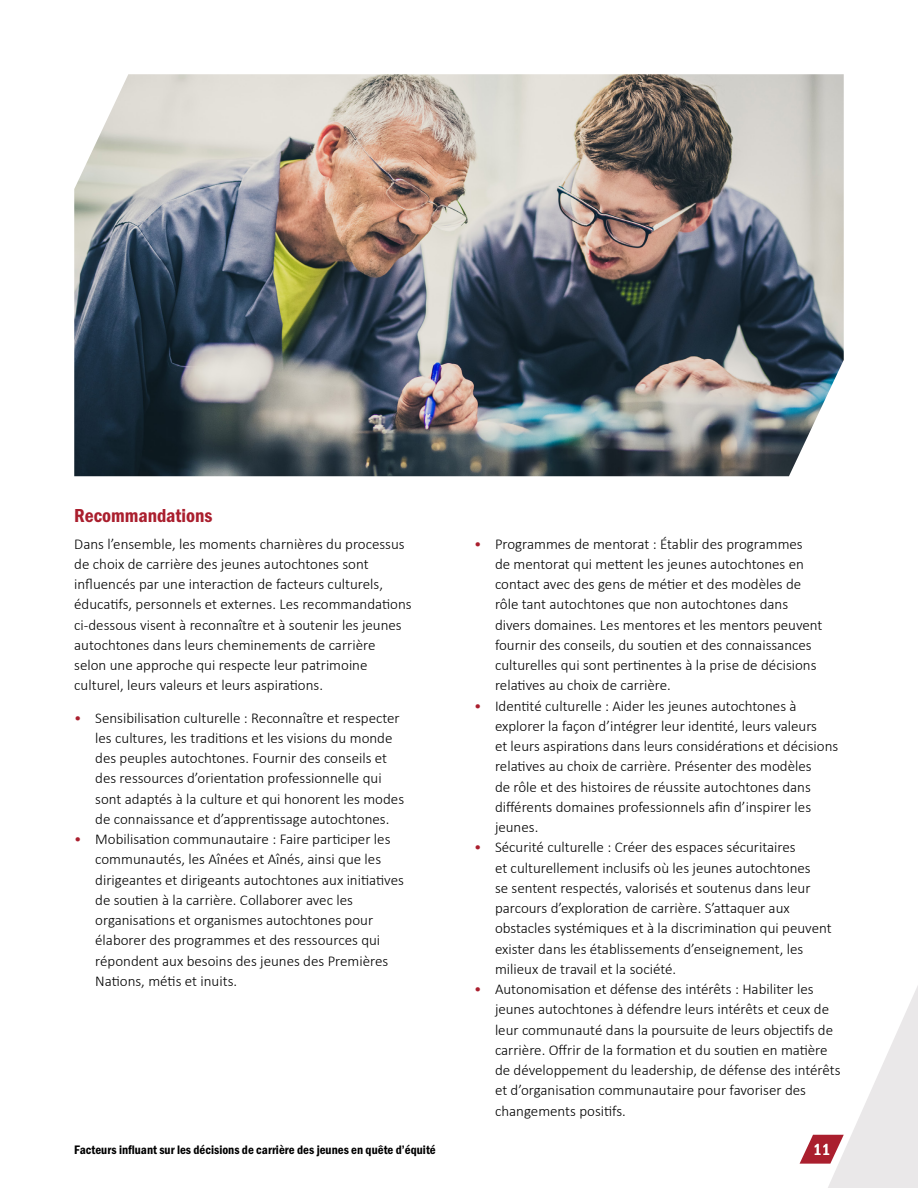
<style>
.page{position:relative;width:918px;height:1188px;background:#fff}
.page>*{position:absolute;margin:0;border:0;box-sizing:border-box;transform-origin:0 0}
.t1{font:19.5px "Franklin Gothic URW Con Dem";color:#aa1f2e}
.t2{font:500 16.5px "Franklin Gothic URW Cond";color:#fff}
.Body_copy{font:300 15px/20.2px "Calibri";color:#000}
.t3{font:12.75px "Franklin Gothic URW Con Dem";color:#000}
.s1{color:#aa1f2e}
</style>
<div class="page">
<svg style="left:800px;top:986px;width:118px;height:202px"></svg>
<img style="left:74px;top:74px;width:770px;height:402px">
<h4 class="t1" style="left:74px;top:503px;width:140px">Recommandations</h4>
<p class="Body_copy" style="left:74px;top:533px;width:339px">Dans l’ensemble, les moments charnières du processus de choix de carrière des jeunes autochtones sont influencés par une interaction de facteurs culturels, éducatifs, personnels et externes. Les recommandations ci-dessous visent à reconnaître et à soutenir les jeunes autochtones dans leurs cheminements de carrière<br>selon une approche qui respecte leur patrimoine culturel, leurs valeurs et leurs aspirations.</p>
<p class="Body_copy" style="left:95px;top:707px;width:310px;text-indent:-21px"><span class="s1">•</span> Sensibilisation culturelle : Reconnaître et respecter les cultures, les traditions et les visions du monde des peuples autochtones. Fournir des conseils et des ressources d’orientation professionnelle qui sont adaptés à la culture et qui honorent les modes de connaissance et d’apprentissage autochtones.</p>
<p class="Body_copy" style="left:95px;top:829px;width:310px;text-indent:-21px"><span class="s1">•</span> Mobilisation communautaire : Faire participer les communautés, les Aînées et Aînés, ainsi que les dirigeantes et dirigeants autochtones aux initiatives de soutien à la carrière. Collaborer avec les organisations et organismes autochtones pour élaborer des programmes et des ressources qui répondent aux besoins des jeunes des Premières Nations, métis et inuits.</p>
<p class="t3" style="left:74px;top:1141px;width:363px">Facteurs influant sur les décisions de carrière des jeunes en quête d’équité</p>
<p class="Body_copy" style="left:495px;top:533px;width:329px;text-indent:-21px"><span class="s1">•</span> Programmes de mentorat : Établir des programmes<br>de mentorat qui mettent les jeunes autochtones en contact avec des gens de métier et des modèles de rôle tant autochtones que non autochtones dans divers domaines. Les mentores et les mentors peuvent fournir des conseils, du soutien et des connaissances culturelles qui sont pertinentes à la prise de décisions relatives au choix de carrière.</p>
<p class="Body_copy" style="left:495px;top:695px;width:345px;text-indent:-21px"><span class="s1">•</span> Identité culturelle : Aider les jeunes autochtones à explorer la façon d’intégrer leur identité, leurs valeurs<br>et leurs aspirations dans leurs considérations et décisions relatives au choix de carrière. Présenter des modèles<br>de rôle et des histoires de réussite autochtones dans différents domaines professionnels afin d’inspirer les jeunes.</p>
<p class="Body_copy" style="left:495px;top:837px;width:338px;text-indent:-21px"><span class="s1">•</span> Sécurité culturelle : Créer des espaces sécuritaires<br>et culturellement inclusifs où les jeunes autochtones<br>se sentent respectés, valorisés et soutenus dans leur parcours d’exploration de carrière. S’attaquer aux obstacles systémiques et à la discrimination qui peuvent exister dans les établissements d’enseignement, les milieux de travail et la société.</p>
<p class="Body_copy" style="left:495px;top:979px;width:347px;text-indent:-21px"><span class="s1">•</span> Autonomisation et défense des intérêts : Habiliter les jeunes autochtones à défendre leurs intérêts et ceux de leur communauté dans la poursuite de leurs objectifs de carrière. Offrir de la formation et du soutien en matière de développement du leadership, de défense des intérêts et d’organisation communautaire pour favoriser des changements positifs.</p>
<p class="t2" style="left:813px;top:1137px;width:18px">11</p>
</div>
